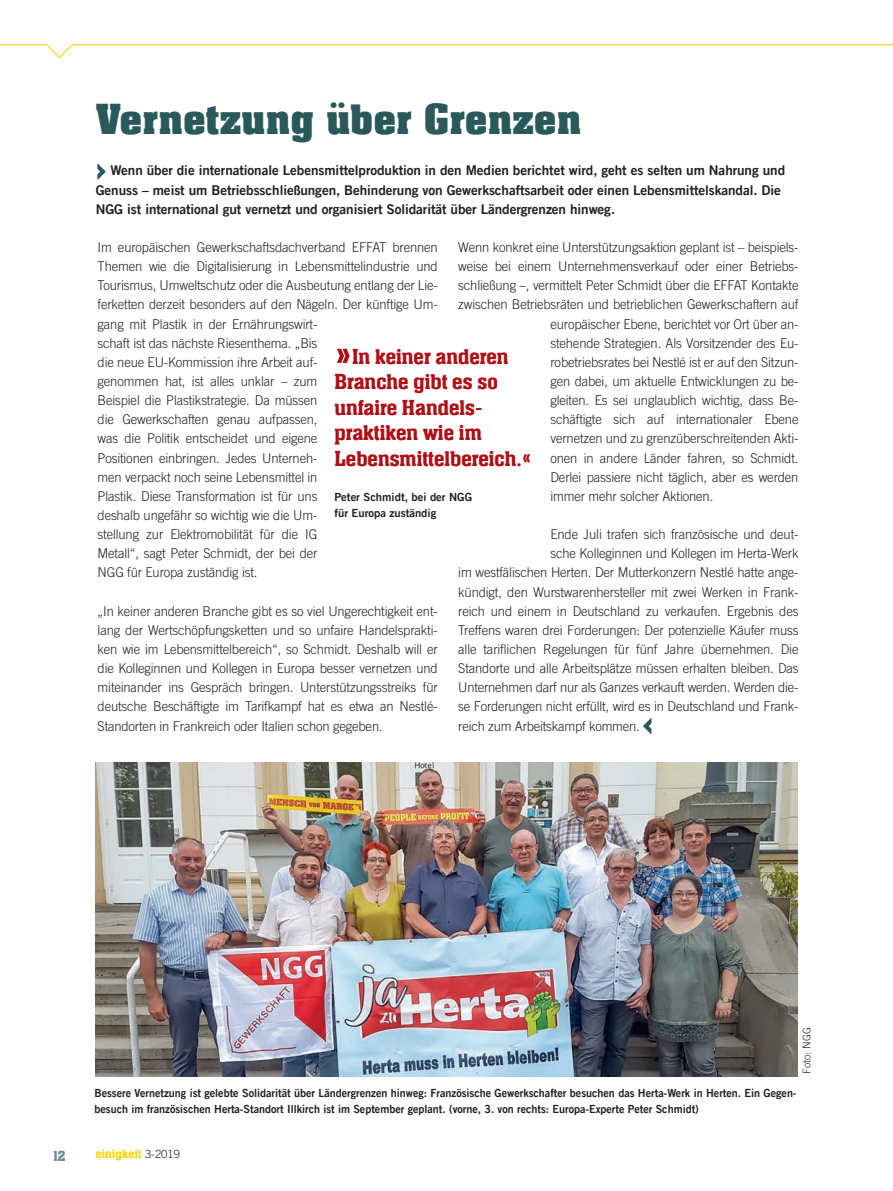
<style>
.page{position:relative;width:893px;height:1191px;background:#fff}
.page>*{position:absolute;margin:0;border:0;box-sizing:border-box;transform-origin:0 0}
.t1{font:500 54px "Aachen Pro";color:#b00d15}
.t2{font:700 45px "Neue Aachen Pro";color:#2a595c}
.t3{font:500 22.5px/25.5px "Aachen Pro";color:#b00d15}
.t4{font:500 15px "Aachen Pro";color:#6d8c8c}
.t5{font:300 13.5px/19.2px "Trade Gothic LT Com";letter-spacing:-.01em;color:#231f20;scale:.96 1}
.t6{font:13.5px/19.2px "Trade Gothic LT Com Bd 2";letter-spacing:-.005em;color:#231f20}
.t7{font:12.75px "Myriad Pro";letter-spacing:.02em;color:#fed304}
.t8{font:500 12.75px "Aachen Pro";letter-spacing:.02em;color:#fed304}
.t9{font:11.25px/15.9px "Trade Gothic LT Com Bd 2";color:#231f20;scale:.96 1}
.t10{font:11.25px/15.9px "Trade Gothic LT Com Bd 2";color:#231f20}
.t11{font:300 10.5px "Trade Gothic LT Com";color:#231f20}
.s1{font-size:30px}
.s2{font-family:"Trade Gothic LT Com";font-weight:300;font-size:11.25px;color:#231f20}
.s3{font-size:11.25px;color:#231f20}
</style>
<div class="page">
<svg style="left:0;top:44px;width:893px;height:14px"></svg>
<img style="left:96px;top:762px;width:702px;height:314px">
<svg style="left:97px;top:163px;width:9px;height:17px"></svg>
<svg style="left:643px;top:718px;width:8px;height:16px"></svg>
<h2 class="t2" style="left:96px;top:94px;width:487px">Vernetzung über Grenzen</h2>
<p class="t6" style="left:96px;top:161px;width:691px;text-indent:15px">Wenn über die internationale Lebensmittelproduktion in den Medien berichtet wird, geht es selten um Nahrung und<br>Genuss – meist um Betriebsschließungen, Behinderung von Gewerkschaftsarbeit oder einen Lebensmittelskandal. Die<br>NGG ist international gut vernetzt und organisiert Solidarität über Ländergrenzen hinweg.</p>
<p class="t5" style="left:98px;top:237px;width:356px">Im europäischen Gewerkschaftsdachverband EFFAT brennen Themen wie die Digitalisierung in Lebensmittelindustrie und Tourismus, Umweltschutz oder die Ausbeutung entlang der Lie&shy;ferketten derzeit besonders auf den Nägeln. Der künftige Um&shy;gang mit Plastik in der Ernährungswirt-<br>schaft ist das nächste Riesenthema. „Bis<br>die neue EU-Kommission ihre Arbeit auf-<br>genommen hat, ist alles unklar – zum<br>Beispiel die Plastikstrategie. Da müssen<br>die Gewerkschaften genau aufpassen,<br>was die Politik entscheidet und eigene<br>Positionen einbringen. Jedes Unterneh-<br>men verpackt noch seine Lebensmittel in<br>Plastik. Diese Transformation ist für uns<br>deshalb ungefähr so wichtig wie die Um-<br>stellung zur Elektromobilität für die IG<br>Metall“, sagt Peter Schmidt, der bei der<br>NGG für Europa zuständig ist.</p>
<p class="t5" style="left:98px;top:601px;width:356px;text-align:justify">„In keiner anderen Branche gibt es so viel Ungerechtigkeit ent&shy;lang der Wertschöpfungsketten und so unfaire Handelsprakti&shy;ken wie im Lebensmittelbereich“, so Schmidt. Deshalb will er die Kolleginnen und Kollegen in Europa besser vernetzen und miteinander ins Gespräch bringen. Unterstützungsstreiks für deutsche Beschäftigte im Tarifkampf hat es etwa an Nestlé-Standorten in Frankreich oder Italien schon gegeben.</p>
<p class="t5" style="left:458px;top:237px;width:356px">Wenn konkret eine Unterstützungsaktion geplant ist – beispiels-</p>
<p class="t5" style="left:458px;top:256px;width:356px">weise bei einem Unternehmensverkauf oder einer Betriebs-</p>
<p class="t5" style="left:458px;top:276px;width:356px">schließung –, vermittelt Peter Schmidt über die EFFAT Kontakte</p>
<p class="t5" style="left:458px;top:295px;width:356px">zwischen Betriebsräten und betrieblichen Gewerkschaftern auf</p>
<p class="t5" style="left:550px;top:314px;width:260px">europäischer Ebene, berichtet vor Ort über an-</p>
<p class="t5" style="left:550px;top:333px;width:260px">stehende Strategien. Als Vorsitzender des Eu-</p>
<p class="t5" style="left:550px;top:352px;width:260px">robetriebsrates bei Nestlé ist er auf den Sitzun-</p>
<p class="t5" style="left:550px;top:371px;width:260px">gen dabei, um aktuelle Entwicklungen zu be-</p>
<p class="t5" style="left:550px;top:390px;width:260px">gleiten. Es sei unglaublich wichtig, dass Be-</p>
<p class="t5" style="left:550px;top:410px;width:260px">schäftigte sich auf internationaler Ebene</p>
<p class="t5" style="left:550px;top:429px;width:260px">vernetzen und zu grenzüberschreitenden Akti-</p>
<p class="t5" style="left:550px;top:448px;width:260px">onen in andere Länder fahren, so Schmidt.</p>
<p class="t5" style="left:550px;top:467px;width:260px">Derlei passiere nicht täglich, aber es werden</p>
<p class="t5" style="left:550px;top:486px;width:171px">immer mehr solcher Aktionen.</p>
<p class="t5" style="left:550px;top:524px;width:260px">Ende Juli trafen sich französische und deut-</p>
<p class="t5" style="left:550px;top:544px;width:260px">sche Kolleginnen und Kollegen im Herta-Werk</p>
<p class="t5" style="left:458px;top:563px;width:356px">im westfälischen Herten. Der Mutterkonzern Nestlé hatte ange-</p>
<p class="t5" style="left:458px;top:582px;width:356px">kündigt, den Wurstwarenhersteller mit zwei Werken in Frank-</p>
<p class="t5" style="left:458px;top:601px;width:356px">reich und einem in Deutschland zu verkaufen. Ergebnis des</p>
<p class="t5" style="left:458px;top:620px;width:356px">Treffens waren drei Forderungen: Der potenzielle Käufer muss</p>
<p class="t5" style="left:458px;top:639px;width:356px">alle tariflichen Regelungen für fünf Jahre übernehmen. Die</p>
<p class="t5" style="left:458px;top:658px;width:356px">Standorte und alle Arbeitsplätze müssen erhalten bleiben. Das</p>
<p class="t5" style="left:458px;top:677px;width:356px">Unternehmen darf nur als Ganzes verkauft werden. Werden die-</p>
<p class="t5" style="left:458px;top:697px;width:356px">se Forderungen nicht erfüllt, wird es in Deutschland und Frank-</p>
<p class="t5" style="left:458px;top:716px;width:191px">reich zum Arbeitskampf kommen.</p>
<h3 class="t3" style="left:334px;top:344px;width:199px;text-indent:18px">In keiner anderen<br>Branche gibt es so unfaire Handels&shy;praktiken wie im<br>Lebensmittelbereich.<span class="s1">«</span></h3>
<p class="t10" style="left:334px;top:489px;width:139px">Peter Schmidt, bei der NGG für Europa zuständig</p>
<h1 class="t1" style="left:334px;top:322px;width:19px">»</h1>
<p class="t11" style="left:800px;top:1074px;width:48px;rotate:-90deg">Foto: NGG</p>
<p class="t9" style="left:94px;top:1085px;width:733px">Bessere Vernetzung ist gelebte Solidarität über Ländergrenzen hinweg: Französische Gewerkschafter besuchen das Herta-Werk in Herten. Ein Gegen&shy;besuch im französischen Herta-Standort Illkirch ist im September geplant. (vorne, 3. von rechts: Europa-Experte Peter Schmidt)</p>
<p class="t8" style="left:96px;top:1146px;width:86px">einigkeit <span class="s2">3-2019</span></p>
<p class="t4" style="left:53px;top:1148px;width:14px">12</p>
<p class="t7" style="left:96px;top:1149px;width:84px">einigkeit <span class="s3">2-2019</span></p>
</div>
